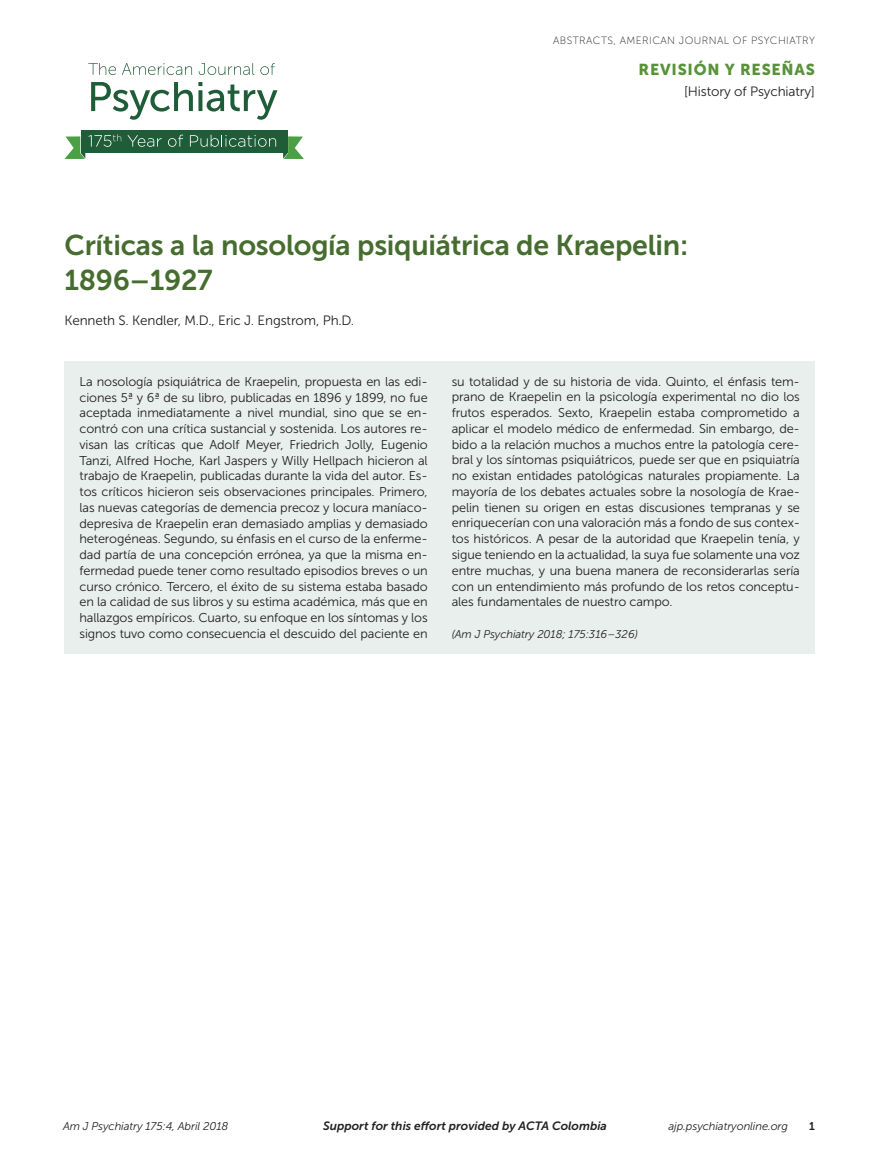
<style>
.page{position:relative;width:878px;height:1175px;background:#fff}
.page>*{position:absolute;margin:0;border:0;box-sizing:border-box;transform-origin:0 0}
.t1{font:28.5px/34.5px "Museo Sans 700";letter-spacing:-.01em;color:#466d2f}
.t2{font:15.75px "Museo Sans 900";letter-spacing:.05em;color:#59923a}
.t3{font:13.5px "Museo Sans 300";letter-spacing:-.01em;color:#231f20}
.t4{font:12.75px/15.8px "Museo Sans 300";letter-spacing:-.01em;color:#231f20;text-align:justify}
.t5{font:italic 12px "Museo Sans 700";color:#231f20}
.t6{font:italic 11.25px "Museo Sans 300";letter-spacing:-.01em;color:#231f20}
.t7{font:11.25px "Museo Sans 700";color:#231f20}
.t8{font:10.5px "Museo Sans 100";letter-spacing:.04em;color:#231f20}
</style>
<div class="page">
<div style="left:64px;top:361px;width:750px;height:293px;background:#e9efec"></div>
<div style="left:81px;top:130px;width:206px;height:22px;background:#1f5d38"></div>
<svg style="left:127px;top:135px;width:35px;height:12px"></svg>
<svg style="left:168px;top:135px;width:15px;height:12px"></svg>
<svg style="left:190px;top:135px;width:86px;height:12px"></svg>
<svg style="left:88px;top:63px;width:28px;height:12px"></svg>
<svg style="left:122px;top:63px;width:70px;height:12px"></svg>
<svg style="left:199px;top:63px;width:55px;height:12px"></svg>
<svg style="left:260px;top:63px;width:15px;height:12px"></svg>
<svg style="left:91px;top:82px;width:186px;height:38px"></svg>
<svg style="left:283px;top:136px;width:21px;height:23px"></svg>
<svg style="left:65px;top:134px;width:56px;height:25px"></svg>
<p class="t8" style="left:553px;top:35px;width:263px">ABSTRACTS, AMERICAN JOURNAL OF PSYCHIATRY</p>
<p class="t2" style="left:638px;top:60px;width:178px">REVISIÓN Y RESEÑAS</p>
<p class="t3" style="left:684px;top:84px;width:132px">[History of Psychiatry]</p>
<h1 class="t1" style="left:64px;top:228px;width:625px">Críticas a la nosología psiquiátrica de Kraepelin:<br>1896–1927</h1>
<p class="t3" style="left:64px;top:312px;width:291px">Kenneth S. Kendler, M.D., Eric J. Engstrom, Ph.D.</p>
<p class="t4" style="left:80px;top:373px;width:350px">La nosología psiquiátrica de Kraepelin, propuesta en las edi&shy;ciones 5ª y 6ª de su libro, publicadas en 1896 y 1899, no fue aceptada inmediatamente a nivel mundial, sino que se en&shy;contró con una crítica sustancial y sostenida. Los autores re&shy;visan las críticas que Adolf Meyer, Friedrich Jolly, Eugenio Tanzi, Alfred Hoche, Karl Jaspers y Willy Hellpach hicieron al trabajo de Kraepelin, publicadas durante la vida del autor. Es&shy;tos críticos hicieron seis observaciones principales. Primero, las nuevas categorías de demencia precoz y locura maníaco&shy;depresiva de Kraepelin eran demasiado amplias y demasiado heterogéneas. Segundo, su énfasis en el curso de la enferme&shy;dad partía de una concepción errónea, ya que la misma en&shy;fermedad puede tener como resultado episodios breves o un curso crónico. Tercero, el éxito de su sistema estaba basado en la calidad de sus libros y su estima académica, más que en hallazgos empíricos. Cuarto, su enfoque en los síntomas y los signos tuvo como consecuencia el descuido del paciente en</p>
<p class="t4" style="left:451px;top:373px;width:350px">su totalidad y de su historia de vida. Quinto, el énfasis tem&shy;prano de Kraepelin en la psicología experimental no dio los frutos esperados. Sexto, Kraepelin estaba comprometido a aplicar el modelo médico de enfermedad. Sin embargo, de&shy;bido a la relación muchos a muchos entre la patología cere&shy;bral y los síntomas psiquiátricos, puede ser que en psiquiatría no existan entidades patológicas naturales propiamente. La mayoría de los debates actuales sobre la nosología de Krae&shy;pelin tienen su origen en estas discusiones tempranas y se enriquecerían con una valoración más a fondo de sus contex&shy;tos históricos. A pesar de la autoridad que Kraepelin tenía, y sigue teniendo en la actualidad, la suya fue solamente una voz entre muchas, y una buena manera de reconsiderarlas sería con un entendimiento más profundo de los retos conceptu&shy;ales fundamentales de nuestro campo.</p>
<p class="t6" style="left:452px;top:628px;width:188px">(Am J Psychiatry 2018; 175:316–326)</p>
<p class="t6" style="left:63px;top:1119px;width:167px">Am J Psychiatry 175:4, Abril 2018</p>
<p class="t5" style="left:323px;top:1119px;width:285px">Support for this effort provided by ACTA Colombia</p>
<p class="t6" style="left:668px;top:1119px;width:121px">ajp.psychiatryonline.org</p>
<p class="t7" style="left:809px;top:1119px;width:7px">1</p>
</div>
